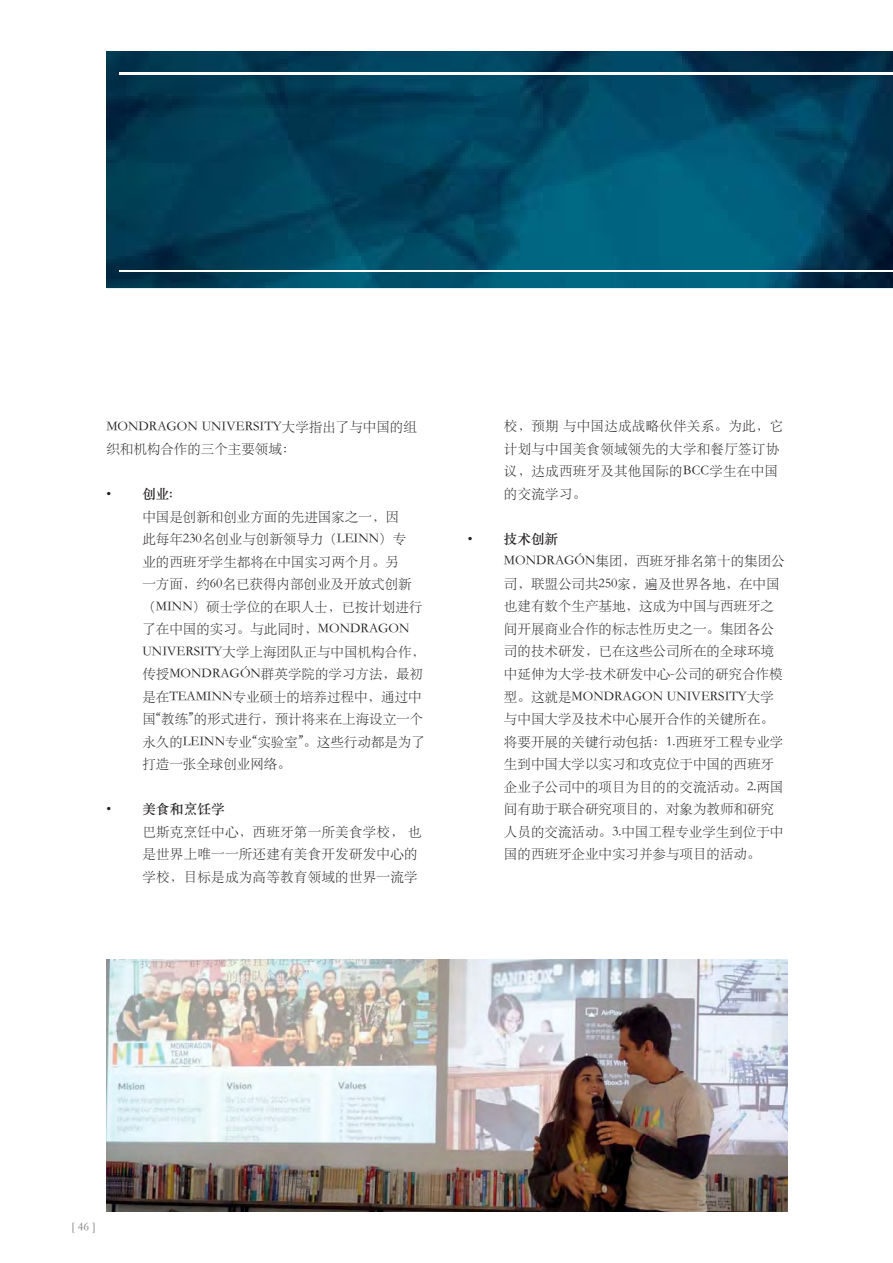
<style>
.page{position:relative;width:893px;height:1263px;background:#fff}
.page>*{position:absolute;margin:0;border:0;box-sizing:border-box;transform-origin:0 0}
.t1{font:13.5px/22.5px "ST Songti SC Light";color:#231f20}
.t2{font:13.5px/22.5px "ST Songti SC Light";letter-spacing:.02em;color:#231f20}
.t3{font:13.5px "ST Songti SC Bold";letter-spacing:.02em;color:#231f20}
.t4{font:12px "ST Songti SC Regular";color:#808285}
</style>
<div class="page">
<img style="left:106px;top:51px;width:786px;height:237px">
<hr style="left:119px;top:72px;width:773px;height:3px;background:#fff">
<hr style="left:119px;top:270px;width:773px;height:1px;background:#fff">
<img style="left:106px;top:960px;width:681px;height:252px">
<p class="t1" style="left:106px;top:414px;width:312px">MONDRAGON UNIVERSITY大学指出了与中国的组织和机构合作的三个主要领域：</p>
<p class="t1" style="left:106px;top:482px;width:6px">･</p>
<p class="t3" style="left:142px;top:484px;width:31px">创业:</p>
<p class="t1" style="left:142px;top:504px;width:284px">中国是创新和创业方面的先进国家之一，因<br>此每年230名创业与创新领导力（LEINN）专<br>业的西班牙学生都将在中国实习两个月。另<br>一方面，约60名已获得内部创业及开放式创新（MINN）硕士学位的在职人士，已按计划进行了在中国的实习。与此同时，MONDRAGON<br>UNIVERSITY大学上海团队正与中国机构合作，传授MONDRAGÓN群英学院的学习方法，最初是在TEAMINN专业硕士的培养过程中，通过中国“教练”的形式进行，预计将来在上海设立一个永久的LEINN专业“实验室”。这些行动都是为了打造一张全球创业网络。</p>
<p class="t1" style="left:106px;top:797px;width:6px">･</p>
<p class="t3" style="left:142px;top:799px;width:84px">美食和烹饪学</p>
<p class="t2" style="left:142px;top:819px;width:281px">巴斯克烹饪中心，西班牙第一所美食学校， 也是世界上唯一一所还建有美食开发研发中心的学校，目标是成为高等教育领域的世界一流学</p>
<p class="t2" style="left:504px;top:414px;width:281px">校，预期 与中国达成战略伙伴关系。为此，它计划与中国美食领域领先的大学和餐厅签订协议，达成西班牙及其他国际的BCC学生在中国的交流学习。</p>
<p class="t1" style="left:468px;top:527px;width:6px">･</p>
<p class="t3" style="left:504px;top:529px;width:55px">技术创新</p>
<p class="t1" style="left:504px;top:549px;width:282px">MONDRAGÓN集团，西班牙排名第十的集团公司，联盟公司共250家，遍及世界各地，在中国也建有数个生产基地，这成为中国与西班牙之间开展商业合作的标志性历史之一。集团各公司的技术研发，已在这些公司所在的全球环境中延伸为大学-技术研发中心-公司的研究合作模型。这就是MONDRAGON UNIVERSITY大学与中国大学及技术中心展开合作的关键所在。将要开展的关键行动包括：1.西班牙工程专业学生到中国大学以实习和攻克位于中国的西班牙企业子公司中的项目为目的的交流活动。2.两国间有助于联合研究项目的，对象为教师和研究人员的交流活动。3.中国工程专业学生到位于中国的西班牙企业中实习并参与项目的活动。</p>
<p class="t4" style="left:71px;top:1218px;width:26px">[ 46 ]</p>
</div>
